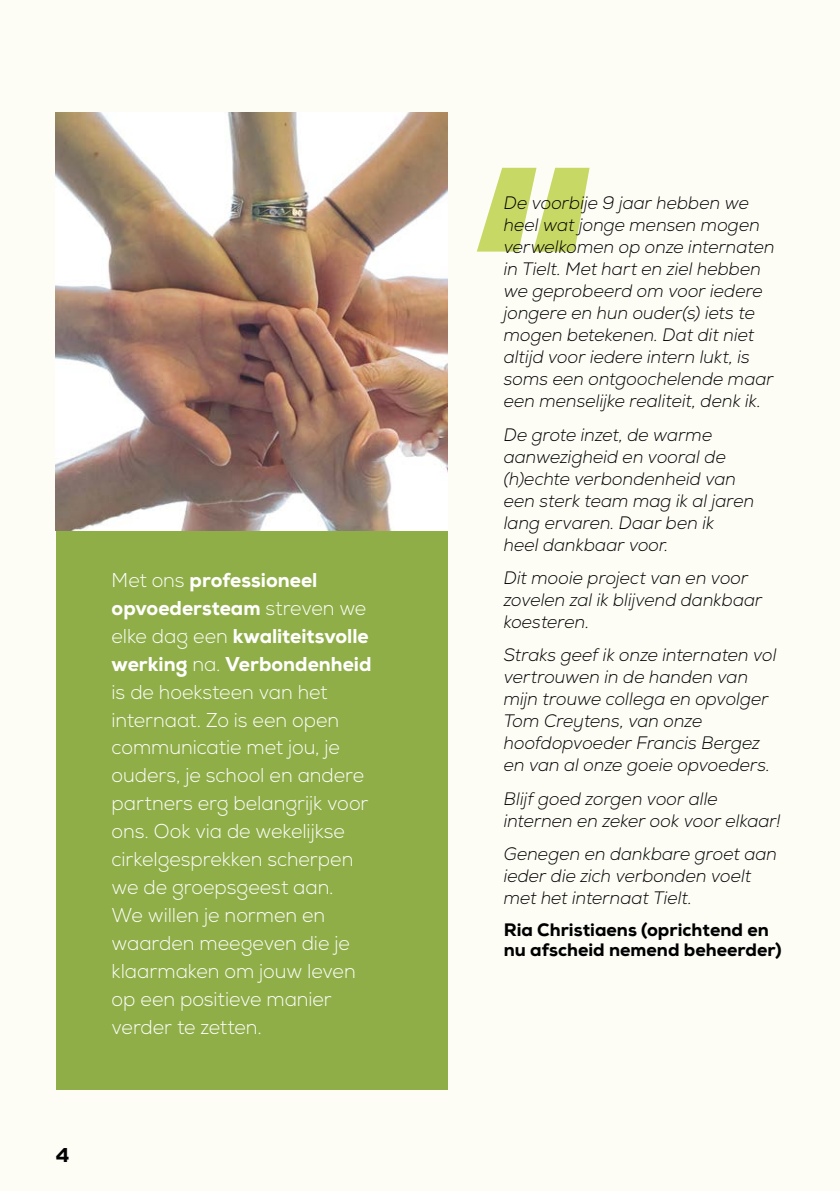
<style>
.page{position:relative;width:840px;height:1191px;background:#fff}
.page>*{position:absolute;margin:0;border:0;box-sizing:border-box;transform-origin:0 0}
.t1{font:300 20px/28px "Nexa";color:#fff}
.t2{font:800 20px "Nexa";color:#000}
.t3{font:italic 300 18px/22px "Nexa";letter-spacing:.005em;color:#000}
.t4{font:800 18px/20px "Nexa";color:#000}
.s1{font-weight:800}
</style>
<div class="page">
<div style="left:0;top:0;width:839px;height:1191px;background:#fdfdf6"></div>
<img style="left:56px;top:112px;width:391px;height:419px">
<div style="left:56px;top:531px;width:391px;height:558px;background:#8fae48"></div>
<svg style="left:476px;top:168px;width:113px;height:84px"></svg>
<p class="t1" style="left:111px;top:566px;width:261px">Met ons <span class="s1">professioneel opvoedersteam</span> streven we elke dag een <span class="s1">kwaliteitsvolle werking</span> na. <span class="s1">Verbondenheid </span>is de hoeksteen van het internaat. Zo is een open communicatie met jou, je ouders, je school en andere partners erg belangrijk voor ons. Ook via de wekelijkse cirkelgesprekken scherpen we de groepsgeest aan.<br>We willen je normen en waarden meegeven die je klaarmaken om jouw leven op een positieve manier verder te zetten.</p>
<p class="t2" style="left:56px;top:1142px;width:15px">4</p>
<p class="t3" style="left:503px;top:192px;width:272px">De voorbije 9 jaar hebben we heel wat jonge mensen mogen verwelkomen op onze internaten in Tielt. Met hart en ziel hebben we geprobeerd om voor iedere jongere en hun ouder(s) iets te mogen betekenen. Dat dit niet altijd voor iedere intern lukt, is soms een ontgoochelende maar een menselijke realiteit, denk ik.</p>
<p class="t3" style="left:503px;top:424px;width:252px">De grote inzet, de warme aanwezigheid en vooral de (h)echte verbondenheid van een sterk team mag ik al jaren lang ervaren. Daar ben ik<br>heel dankbaar voor.</p>
<p class="t3" style="left:503px;top:567px;width:260px">Dit mooie project van en voor zovelen zal ik blijvend dankbaar koesteren.</p>
<p class="t3" style="left:503px;top:644px;width:274px">Straks geef ik onze internaten vol vertrouwen in de handen van mijn trouwe collega en opvolger<br>Tom Creytens, van onze hoofdopvoeder Francis Bergez en van al onze goeie opvoeders.</p>
<p class="t3" style="left:503px;top:788px;width:278px">Blijf goed zorgen voor alle internen en zeker ook voor elkaar!</p>
<p class="t3" style="left:503px;top:843px;width:275px">Genegen en dankbare groet aan ieder die zich verbonden voelt met het internaat Tielt.</p>
<p class="t4" style="left:503px;top:919px;width:279px">Ria Christiaens (oprichtend en nu afscheid nemend beheerder)</p>
</div>
